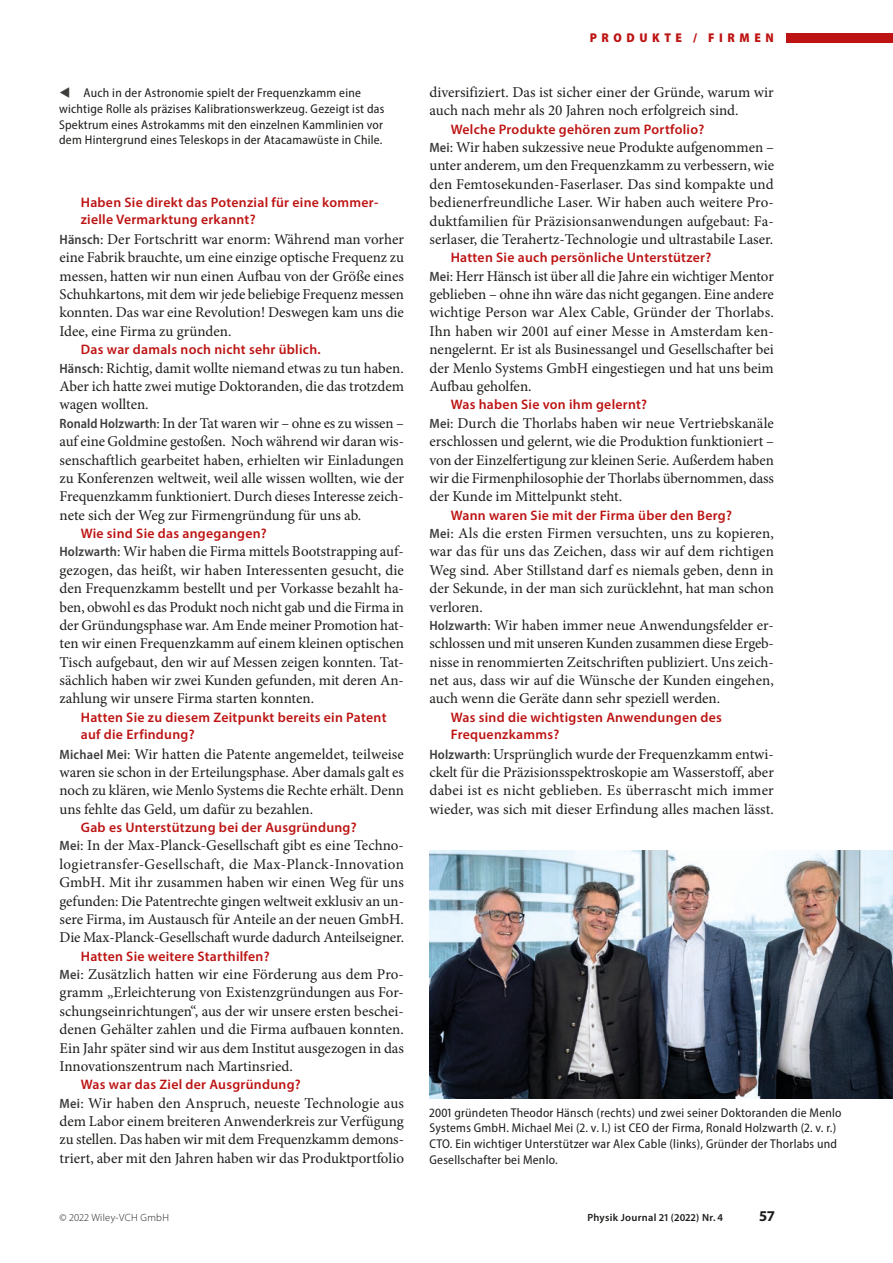
<style>
.page{position:relative;width:893px;height:1263px;background:#fff}
.page>*{position:absolute;margin:0;border:0;box-sizing:border-box;transform-origin:0 0}
.GTO{font:15px/18.3px "Minion Pro";color:#1d1d1b;text-align:justify}
.t1{font:700 15px "Myriad Pro";color:#1d1d1b}
.Interview_Frage{font:600 13.8px/17.1px "Myriad Pro";letter-spacing:.02em;color:#bd1413}
.BU_schwarz{font:semi-condensed 12.75px/15.8px "Myriad Pro";letter-spacing:.02em;color:#1d1d1b}
.t2{font:900 semi-condensed 12.75px "Myriad Pro";letter-spacing:.36em;color:#bd1413}
.t3{font:600 10.5px "Myriad Pro";letter-spacing:.03em;color:#1d1d1b}
.t4{font:300 10.5px "Myriad Pro";letter-spacing:.03em;color:#1d1d1b}
.s1{color:#3d3d3c}
.s2{font-family:"Myriad Pro";font-weight:600;font-stretch:semi-condensed;font-size:13.5px;color:#3d3d3c}
</style>
<div class="page">
<div style="left:787px;top:33px;width:106px;height:9px;background:#bd1413"></div>
<img style="left:429px;top:851px;width:464px;height:247px">
<p class="BU_schwarz" style="left:59px;top:85px;width:327px"><span class="s1">▼</span> Auch in der Astronomie spielt der Frequenzkamm eine wichtige Rolle als präzises Kalibrationswerkzeug. Gezeigt ist das Spektrum eines Astrokamms mit den einzelnen Kammlinien vor dem Hintergrund eines Teleskops in der Atacamawüste in Chile.</p>
<p class="Interview_Frage" style="left:81px;top:194px;width:299px">Haben Sie direkt das Potenzial für eine kommer&shy;zielle Vermarktung erkannt?</p>
<p class="GTO" style="left:60px;top:230px;width:346px"><span class="s2">Hänsch</span>: Der Fortschritt war enorm: Während man vorher eine Fabrik brauchte, um eine einzige optische Frequenz zu messen, hatten wir nun einen Aufbau von der Größe eines Schuhkartons, mit dem wir jede beliebige Frequenz messen konnten. Das war eine Revolution! Deswegen kam uns die Idee, eine Firma zu gründen.</p>
<p class="Interview_Frage" style="left:81px;top:341px;width:242px">Das war damals noch nicht sehr üblich.</p>
<p class="GTO" style="left:60px;top:359px;width:346px"><span class="s2">Hänsch</span>: Richtig, damit wollte niemand etwas zu tun haben.<br>Aber ich hatte zwei mutige Doktoranden, die das trotzdem wagen wollten.</p>
<p class="GTO" style="left:60px;top:414px;width:346px"><span class="s2">Ronald Holzwarth</span>: In der Tat waren wir – ohne es zu wissen – auf eine Goldmine gestoßen. Noch während wir daran wis&shy;senschaftlich gearbeitet haben, erhielten wir Einladungen zu Konferenzen weltweit, weil alle wissen wollten, wie der Frequenzkamm funktioniert. Durch dieses Interesse zeich&shy;nete sich der Weg zur Firmengründung für uns ab.</p>
<p class="Interview_Frage" style="left:81px;top:524px;width:188px">Wie sind Sie das angegangen?</p>
<p class="GTO" style="left:60px;top:542px;width:346px"><span class="s2">Holzwarth</span>: Wir haben die Firma mittels Bootstrapping auf&shy;gezogen, das heißt, wir haben Interessenten gesucht, die den Frequenzkamm bestellt und per Vorkasse bezahlt ha&shy;ben, obwohl es das Produkt noch nicht gab und die Firma in der Gründungsphase war. Am Ende meiner Promotion hat&shy;ten wir einen Frequenzkamm auf einem kleinen optischen Tisch aufgebaut, den wir auf Messen zeigen konnten. Tat&shy;sächlich haben wir zwei Kunden gefunden, mit deren An&shy;zahlung wir unsere Firma starten konnten.</p>
<p class="Interview_Frage" style="left:81px;top:708px;width:307px">Hatten Sie zu diesem Zeitpunkt bereits ein Patent auf die Erfindung?</p>
<p class="GTO" style="left:60px;top:745px;width:346px"><span class="s2">Michael Mei</span>: Wir hatten die Patente angemeldet, teilweise waren sie schon in der Erteilungsphase. Aber damals galt es noch zu klären, wie Menlo Systems die Rechte erhält. Denn uns fehlte das Geld, um dafür zu bezahlen.</p>
<p class="Interview_Frage" style="left:81px;top:818px;width:277px">Gab es Unterstützung bei der Ausgründung?</p>
<p class="GTO" style="left:60px;top:836px;width:346px"><span class="s2">Mei</span>: In der Max-Planck-Gesellschaft gibt es eine Techno&shy;logietransfer-Gesellschaft, die Max-Planck-Innovation GmbH. Mit ihr zusammen haben wir einen Weg für uns gefunden: Die Patentrechte gingen weltweit exklusiv an un&shy;sere Firma, im Austausch für Anteile an der neuen GmbH.<br>Die Max-Planck-Gesellschaft wurde dadurch Anteilseigner.</p>
<p class="Interview_Frage" style="left:81px;top:947px;width:190px">Hatten Sie weitere Starthilfen?</p>
<p class="GTO" style="left:60px;top:965px;width:346px"><span class="s2">Mei</span>: Zusätzlich hatten wir eine Förderung aus dem Pro&shy;gramm „Erleichterung von Existenzgründungen aus For&shy;schungseinrichtungen“, aus der wir unsere ersten beschei&shy;denen Gehälter zahlen und die Firma aufbauen konnten.<br>Ein Jahr später sind wir aus dem Institut ausgezogen in das Innovationszentrum nach Martinsried.</p>
<p class="Interview_Frage" style="left:81px;top:1076px;width:221px">Was war das Ziel der Ausgründung?</p>
<p class="GTO" style="left:60px;top:1094px;width:346px"><span class="s2">Mei</span>: Wir haben den Anspruch, neueste Technologie aus dem Labor einem breiteren Anwenderkreis zur Verfügung zu stellen. Das haben wir mit dem Frequenzkamm demons&shy;triert, aber mit den Jahren haben wir das Produktportfolio</p>
<p class="t2" style="left:590px;top:30px;width:186px">PRODUKTE / FIRMEN</p>
<p class="GTO" style="left:429px;top:83px;width:346px">diversifiziert. Das ist sicher einer der Gründe, warum wir auch nach mehr als 20 Jahren noch erfolgreich sind.</p>
<p class="Interview_Frage" style="left:451px;top:120px;width:255px">Welche Produkte gehören zum Portfolio?</p>
<p class="GTO" style="left:429px;top:138px;width:346px"><span class="s2">Mei</span>: Wir haben sukzessive neue Produkte aufgenommen – unter anderem, um den Frequenzkamm zu verbessern, wie den Femtosekunden-Faserlaser. Das sind kompakte und bedienerfreundliche Laser. Wir haben auch weitere Pro&shy;duktfamilien für Präzisionsanwendungen aufgebaut: Fa&shy;serlaser, die Terahertz-Technologie und ultrastabile Laser.</p>
<p class="Interview_Frage" style="left:451px;top:249px;width:262px">Hatten Sie auch persönliche Unterstützer?</p>
<p class="GTO" style="left:429px;top:267px;width:346px"><span class="s2">Mei</span>: Herr Hänsch ist über all die Jahre ein wichtiger Mentor geblieben – ohne ihn wäre das nicht gegangen. Eine andere wichtige Person war Alex Cable, Gründer der Thorlabs.<br>Ihn haben wir 2001 auf einer Messe in Amsterdam ken&shy;nengelernt. Er ist als Businessangel und Gesellschafter bei der Menlo Systems GmbH eingestiegen und hat uns beim Aufbau geholfen.</p>
<p class="Interview_Frage" style="left:451px;top:396px;width:198px">Was haben Sie von ihm gelernt?</p>
<p class="GTO" style="left:429px;top:414px;width:346px"><span class="s2">Mei</span>: Durch die Thorlabs haben wir neue Vertriebskanäle erschlossen und gelernt, wie die Produktion funktioniert – von der Einzelfertigung zur kleinen Serie. Außerdem haben wir die Firmenphilosophie der Thorlabs übernommen, dass der Kunde im Mittelpunkt steht.</p>
<p class="Interview_Frage" style="left:451px;top:506px;width:283px">Wann waren Sie mit der Firma über den Berg?</p>
<p class="GTO" style="left:429px;top:524px;width:346px"><span class="s2">Mei</span>: Als die ersten Firmen versuchten, uns zu kopieren, war das für uns das Zeichen, dass wir auf dem richtigen Weg sind. Aber Stillstand darf es niemals geben, denn in der Sekunde, in der man sich zurücklehnt, hat man schon verloren.</p>
<p class="GTO" style="left:429px;top:616px;width:346px"><span class="s2">Holzwarth</span>: Wir haben immer neue Anwendungsfelder er&shy;schlossen und mit unseren Kunden zusammen diese Ergeb&shy;nisse in renommierten Zeitschriften publiziert. Uns zeich&shy;net aus, dass wir auf die Wünsche der Kunden eingehen, auch wenn die Geräte dann sehr speziell werden.</p>
<p class="Interview_Frage" style="left:451px;top:708px;width:273px">Was sind die wichtigsten Anwendungen des<br>Frequenzkamms?</p>
<p class="GTO" style="left:429px;top:745px;width:346px"><span class="s2">Holzwarth</span>: Ursprünglich wurde der Frequenzkamm entwi&shy;ckelt für die Präzisionsspektroskopie am Wasserstoff, aber dabei ist es nicht geblieben. Es überrascht mich immer wieder, was sich mit dieser Erfindung alles machen lässt.</p>
<p class="BU_schwarz" style="left:429px;top:1104px;width:414px">2001 gründeten Theodor Hänsch (rechts) und zwei seiner Doktoranden die Menlo Systems GmbH. Michael Mei (2. v. l.) ist CEO der Firma, Ronald Holzwarth (2. v. r.)<br>CTO. Ein wichtiger Unterstützer war Alex Cable (links), Gründer der Thorlabs und Gesellschafter bei Menlo.</p>
<p class="t4" style="left:60px;top:1211px;width:111px">© 2022 Wiley-VCH GmbH</p>
<p class="t3" style="left:587px;top:1211px;width:137px">Physik Journal 21 (2022) Nr. 4</p>
<p class="t1" style="left:759px;top:1206px;width:16px">57</p>
</div>
